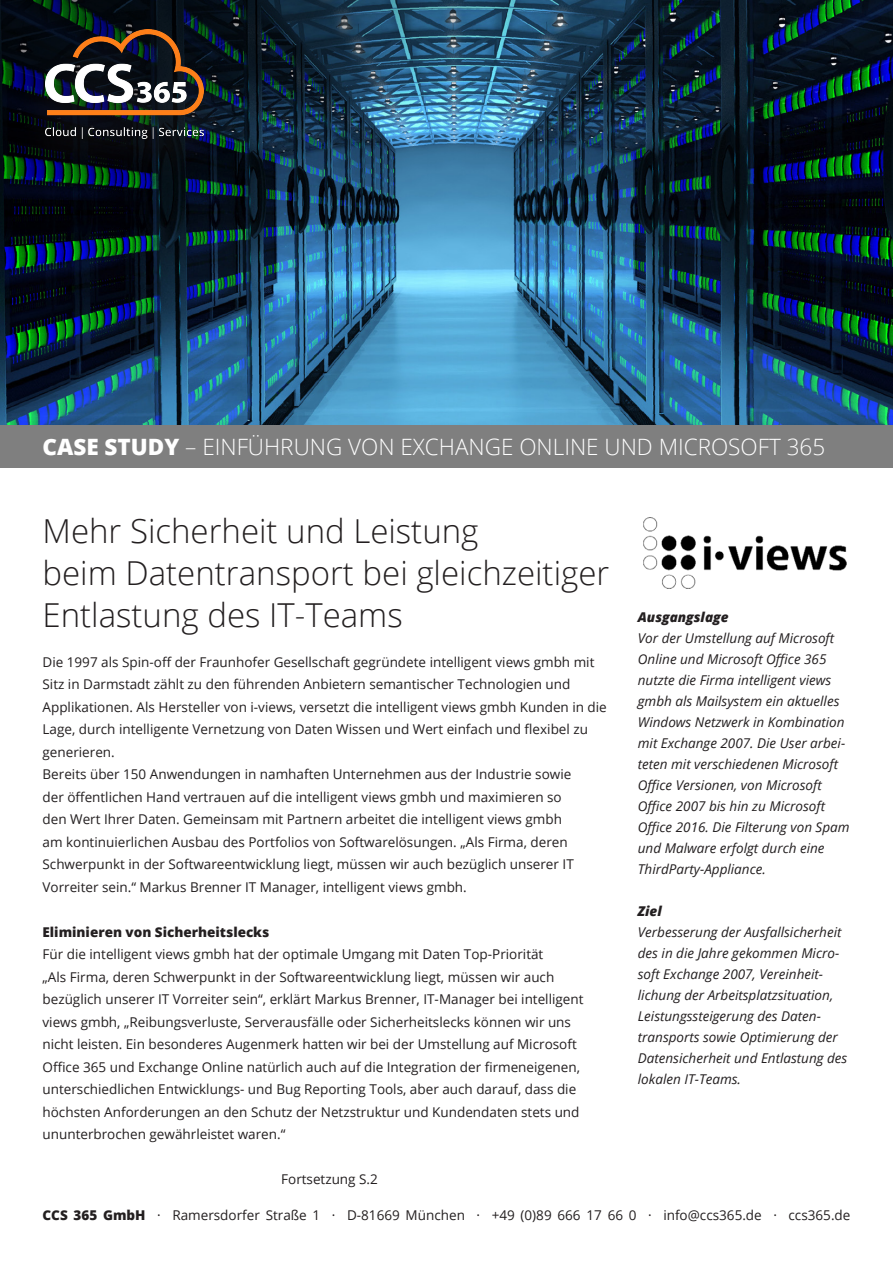
<style>
.page{position:relative;width:893px;height:1263px;background:#fff}
.page>*{position:absolute;margin:0;border:0;box-sizing:border-box;transform-origin:0 0}
.Headline{font:300 33px/42px "Open Sans";color:#231f20}
.in_grauem_Balken{font:300 22.5px "Open Sans";color:#fff}
.copy{font:13.5px/22.5px "Open Sans";color:#231f20}
.kursiv{font:italic 13.5px/21px "Open Sans";color:#231f20}
.copy-2{font:800 13.5px "Open Sans";color:#231f20}
.kursiv-2{font:italic 800 13.5px "Open Sans";color:#231f20}
.s1{font-weight:800}
</style>
<div class="page">
<img style="left:0;top:0;width:893px;height:425px">
<img style="left:0;top:0;width:692px;height:315px">
<div style="left:0;top:425px;width:893px;height:43px;background:#7f7f7f"></div>
<div style="left:12px;top:12px;width:224px;height:172px;background:#231f20;opacity:.5"></div>
<img style="left:643px;top:518px;width:203px;height:71px">
<img style="left:45px;top:29px;width:158px;height:109px">
<p class="in_grauem_Balken" style="left:43px;top:431px;width:784px"><span class="s1">CASE STUDY</span> – EINFÜHRUNG VON EXCHANGE ONLINE UND MICROSOFT 365</p>
<p class="Headline" style="left:43px;top:509px;width:568px">Mehr Sicherheit und Leistung<br>beim Datentransport bei gleichzeitiger<br>Entlastung des IT-Teams</p>
<p class="copy" style="left:43px;top:650px;width:566px">Die 1997 als Spin-off der Fraunhofer Gesellschaft gegründete intelligent views gmbh mit Sitz in Darmstadt zählt zu den führenden Anbietern semantischer Technologien und Applikationen. Als Hersteller von i-views, versetzt die intelligent views gmbh Kunden in die Lage, durch intelligente Vernetzung von Daten Wissen und Wert einfach und flexibel zu generieren.</p>
<p class="copy" style="left:43px;top:762px;width:533px">Bereits über 150 Anwendungen in namhaften Unternehmen aus der Industrie sowie der öffentlichen Hand vertrauen auf die intelligent views gmbh und maximieren so den Wert Ihrer Daten. Gemeinsam mit Partnern arbeitet die intelligent views gmbh am kontinuierlichen Ausbau des Portfolios von Softwarelösungen. „Als Firma, deren Schwerpunkt in der Softwareentwicklung liegt, müssen wir auch bezüglich unserer IT Vorreiter sein.“ Markus Brenner IT Manager, intelligent views gmbh.</p>
<p class="copy-2" style="left:43px;top:921px;width:228px">Eliminieren von Sicherheitslecks</p>
<p class="copy" style="left:43px;top:942px;width:543px">Für die intelligent views gmbh hat der optimale Umgang mit Daten Top-Priorität<br>„Als Firma, deren Schwerpunkt in der Softwareentwicklung liegt, müssen wir auch bezüglich unserer IT Vorreiter sein“, erklärt Markus Brenner, IT-Manager bei intelligent views gmbh, „Reibungsverluste, Serverausfälle oder Sicherheitslecks können wir uns nicht leisten. Ein besonderes Augenmerk hatten wir bei der Umstellung auf Microsoft Office 365 und Exchange Online natürlich auch auf die Integration der firmeneigenen, unterschiedlichen Entwicklungs- und Bug Reporting Tools, aber auch darauf, dass die höchsten Anforderungen an den Schutz der Netzstruktur und Kundendaten stets und ununterbrochen gewährleistet waren.“</p>
<p class="copy" style="left:281px;top:1168px;width:98px">Fortsetzung S.2</p>
<p class="kursiv-2" style="left:638px;top:606px;width:92px">Ausgangslage</p>
<p class="kursiv" style="left:638px;top:627px;width:213px">Vor der Umstellung auf Microsoft<br>Online und Microsoft Office 365 nutzte die Firma intelligent views gmbh als Mailsystem ein aktuelles<br>Windows Netzwerk in Kombination mit Exchange 2007. Die User arbei&shy;teten mit verschiedenen Microsoft<br>Office Versionen, von Microsoft<br>Office 2007 bis hin zu Microsoft<br>Office 2016. Die Filterung von Spam und Malware erfolgt durch eine<br>ThirdParty-Appliance.</p>
<p class="kursiv-2" style="left:638px;top:901px;width:25px">Ziel</p>
<p class="kursiv" style="left:638px;top:921px;width:211px">Verbesserung der Ausfallsicherheit des in die Jahre gekommen Micro&shy;soft Exchange 2007, Vereinheit&shy;lichung der Arbeitsplatzsituation,<br>Leistungssteigerung des Daten&shy;transports sowie Optimierung der<br>Datensicherheit und Entlastung des lokalen IT-Teams.</p>
<p class="copy" style="left:43px;top:1204px;width:809px"><span class="s1">CCS 365 GmbH</span> · Ramersdorfer Straße 1 · D-81669 München · +49 (0)89 666 17 66 0 · info@ccs365.de · ccs365.de</p>
</div>
